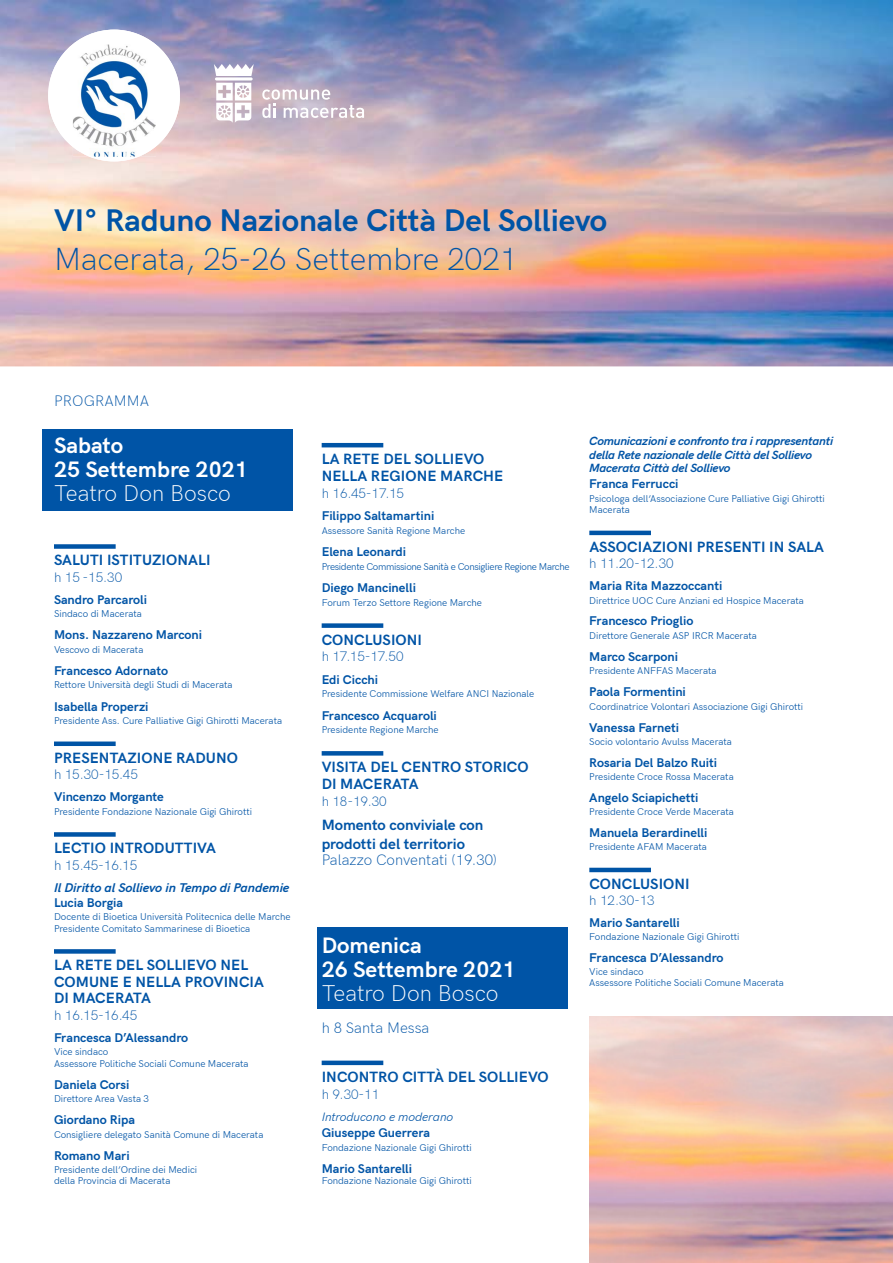
<style>
.page{position:relative;width:893px;height:1263px;background:#fff}
.page>*{position:absolute;margin:0;border:0;box-sizing:border-box;transform-origin:0 0}
.t1{font:700 31.5px "HK Grotesk";color:#0054a6}
.t2{font:300 31.5px "HK Grotesk";color:#0054a6}
.t3{font:700 22.5px/24px "HK Grotesk";color:#fff}
.t4{font:300 22.5px "HK Grotesk";color:#fff}
.t5{font:700 15px/16.5px "HK Grotesk";letter-spacing:.005em;color:#0054a6}
.t6{font:300 15px "HK Grotesk";color:#0054a6}
.t7{font:300 13.5px "HK Grotesk";color:#0054a6}
.t8{font:700 12.75px "HK Grotesk";color:#0054a6}
.t9{font:italic 700 12.75px "HK Grotesk";color:#0054a6}
.t10{font:italic 700 12px/13.5px "HK Grotesk";letter-spacing:-.015em;color:#0054a6}
.t11{font:italic 12px "HK Grotesk";color:#0054a6}
.t12{font:9.75px/11.2px "HK Grotesk";color:#0054a6}
.t13{font:9.75px "HK Grotesk";letter-spacing:-.03em;color:#0054a6}
</style>
<div class="page">
<img style="left:0;top:0;width:893px;height:366px">
<div style="left:48px;top:30px;width:132px;height:131px;background:#fff;border-radius:50%"></div>
<img style="left:73px;top:44px;width:83px;height:113px">
<hr style="left:589px;top:868px;width:62px;height:4px;background:#0054a6">
<hr style="left:589px;top:531px;width:62px;height:4px;background:#0054a6">
<div style="left:322px;top:751px;width:61px;height:5px;background:#0054a6"></div>
<div style="left:322px;top:623px;width:61px;height:5px;background:#0054a6"></div>
<hr style="left:322px;top:443px;width:61px;height:4px;background:#0054a6">
<div style="left:54px;top:949px;width:62px;height:5px;background:#0054a6"></div>
<div style="left:54px;top:832px;width:62px;height:5px;background:#0054a6"></div>
<div style="left:54px;top:741px;width:62px;height:5px;background:#0054a6"></div>
<div style="left:54px;top:544px;width:62px;height:5px;background:#0054a6"></div>
<svg style="left:262px;top:89px;width:102px;height:29px"></svg>
<svg style="left:216px;top:83px;width:35px;height:40px"></svg>
<svg style="left:214px;top:64px;width:40px;height:12px"></svg>
<svg style="left:215px;top:77px;width:38px;height:4px"></svg>
<div style="left:322px;top:1060px;width:61px;height:5px;background:#0054a6"></div>
<div style="left:43px;top:429px;width:250px;height:82px;background:#0054a6"></div>
<div style="left:317px;top:927px;width:251px;height:82px;background:#0054a6"></div>
<img style="left:589px;top:1016px;width:304px;height:247px">
<h1 class="t1" style="left:54px;top:197px;width:555px">VI° Raduno Nazionale Città Del Sollievo</h1>
<h1 class="t2" style="left:54px;top:236px;width:465px">Macerata, 25-26 Settembre 2021</h1>
<h3 class="t6" style="left:54px;top:390px;width:97px">PROGRAMMA</h3>
<h2 class="t3" style="left:54px;top:431px;width:195px">Sabato<br>25 Settembre 2021</h2>
<h2 class="t4" style="left:54px;top:476px;width:178px">Teatro Don Bosco</h2>
<h3 class="t5" style="left:54px;top:551px;width:158px">SALUTI ISTITUZIONALI</h3>
<h3 class="t7" style="left:54px;top:567px;width:70px">h 15 -15.30</h3>
<h3 class="t8" style="left:54px;top:590px;width:95px">Sandro Parcaroli</h3>
<p class="t12" style="left:54px;top:608px;width:89px">Sindaco di Macerata</p>
<h3 class="t8" style="left:54px;top:625px;width:150px">Mons. Nazzareno Marconi</h3>
<p class="t12" style="left:54px;top:643px;width:91px">Vescovo di Macerata</p>
<h3 class="t8" style="left:54px;top:661px;width:116px">Francesco Adornato</h3>
<p class="t12" style="left:54px;top:679px;width:180px">Rettore Università degli Studi di Macerata</p>
<h3 class="t8" style="left:54px;top:696px;width:96px">Isabella Properzi</h3>
<p class="t12" style="left:54px;top:714px;width:230px">Presidente Ass. Cure Palliative Gigi Ghirotti Macerata</p>
<h3 class="t5" style="left:54px;top:748px;width:185px">PRESENTAZIONE RADUNO</h3>
<h3 class="t7" style="left:54px;top:764px;width:85px">h 15.30-15.45</h3>
<h3 class="t8" style="left:54px;top:787px;width:111px">Vincenzo Morgante</h3>
<p class="t12" style="left:54px;top:805px;width:200px">Presidente Fondazione Nazionale Gigi Ghirotti</p>
<h3 class="t5" style="left:54px;top:839px;width:164px">LECTIO INTRODUTTIVA</h3>
<h3 class="t7" style="left:54px;top:855px;width:85px">h 15.45-16.15</h3>
<h3 class="t9" style="left:54px;top:878px;width:237px">Il Diritto al Sollievo in Tempo di Pandemie</h3>
<h3 class="t8" style="left:54px;top:893px;width:71px">Lucia Borgia</h3>
<p class="t12" style="left:54px;top:910px;width:238px">Docente di Bioetica Università Politecnica delle Marche<br>Presidente Comitato Sammarinese di Bioetica</p>
<h3 class="t5" style="left:54px;top:956px;width:211px">LA RETE DEL SOLLIEVO NEL<br>COMUNE E NELLA PROVINCIA<br>DI MACERATA</h3>
<h3 class="t7" style="left:54px;top:1005px;width:85px">h 16.15-16.45</h3>
<h3 class="t8" style="left:54px;top:1028px;width:136px">Francesca D’Alessandro</h3>
<p class="t12" style="left:54px;top:1045px;width:196px">Vice sindaco<br>Assessore Politiche Sociali Comune Macerata</p>
<h3 class="t8" style="left:54px;top:1075px;width:77px">Daniela Corsi</h3>
<p class="t12" style="left:54px;top:1092px;width:97px">Direttore Area Vasta 3</p>
<h3 class="t8" style="left:54px;top:1110px;width:83px">Giordano Ripa</h3>
<p class="t12" style="left:54px;top:1128px;width:211px">Consigliere delegato Sanità Comune di Macerata</p>
<h3 class="t8" style="left:54px;top:1146px;width:77px">Romano Mari</h3>
<p class="t12" style="left:54px;top:1163px;width:145px">Presidente dell’Ordine dei Medici della Provincia di Macerata</p>
<h3 class="t5" style="left:322px;top:449px;width:183px">LA RETE DEL SOLLIEVO<br>NELLA REGIONE MARCHE</h3>
<h3 class="t7" style="left:322px;top:483px;width:84px">h 16.45-17.15</h3>
<h3 class="t8" style="left:322px;top:506px;width:114px">Filippo Saltamartini</h3>
<p class="t12" style="left:322px;top:524px;width:145px">Assessore Sanità Regione Marche</p>
<h3 class="t8" style="left:322px;top:542px;width:86px">Elena Leonardi</h3>
<p class="t13" style="left:322px;top:559px;width:250px">Presidente Commissione Sanità e Consigliere Regione Marche</p>
<h3 class="t8" style="left:322px;top:578px;width:96px">Diego Mancinelli</h3>
<p class="t12" style="left:322px;top:596px;width:162px">Forum Terzo Settore Regione Marche</p>
<h3 class="t5" style="left:322px;top:630px;width:102px">CONCLUSIONI</h3>
<h3 class="t7" style="left:322px;top:646px;width:83px">h 17.15-17.50</h3>
<h3 class="t8" style="left:322px;top:670px;width:58px">Edi Cicchi</h3>
<p class="t12" style="left:322px;top:687px;width:214px">Presidente Commissione Welfare ANCI Nazionale</p>
<h3 class="t8" style="left:322px;top:706px;width:117px">Francesco Acquaroli</h3>
<p class="t12" style="left:322px;top:723px;width:118px">Presidente Regione Marche</p>
<h3 class="t5" style="left:322px;top:758px;width:208px">VISITA DEL CENTRO STORICO<br>DI MACERATA</h3>
<h3 class="t7" style="left:322px;top:791px;width:67px">h 18-19.30</h3>
<h3 class="t5" style="left:322px;top:815px;width:163px;line-height:18.1px">Momento conviviale con prodotti del territorio</h3>
<h3 class="t6" style="left:322px;top:848px;width:177px">Palazzo Conventati (19.30)</h3>
<h2 class="t3" style="left:322px;top:931px;width:195px">Domenica<br>26 Settembre 2021</h2>
<h2 class="t4" style="left:322px;top:976px;width:178px">Teatro Don Bosco</h2>
<h3 class="t6" style="left:322px;top:1017px;width:109px">h 8 Santa Messa</h3>
<h3 class="t5" style="left:322px;top:1067px;width:229px">INCONTRO CITTÀ DEL SOLLIEVO</h3>
<h3 class="t7" style="left:322px;top:1084px;width:59px">h 9.30-11</h3>
<p class="t11" style="left:322px;top:1108px;width:133px">Introducono e moderano</p>
<h3 class="t8" style="left:322px;top:1123px;width:110px">Giuseppe Guerrera</h3>
<p class="t12" style="left:322px;top:1141px;width:152px">Fondazione Nazionale Gigi Ghirotti</p>
<h3 class="t8" style="left:322px;top:1159px;width:92px">Mario Santarelli</h3>
<p class="t12" style="left:322px;top:1174px;width:152px">Fondazione Nazionale Gigi Ghirotti</p>
<p class="t10" style="left:589px;top:434px;width:245px">Comunicazioni e confronto tra i rappresentanti della Rete nazionale delle Città del Sollievo<br>Macerata Città del Sollievo</p>
<h3 class="t8" style="left:589px;top:474px;width:91px">Franca Ferrucci</h3>
<p class="t12" style="left:589px;top:492px;width:237px">Psicologa dell’Associazione Cure Palliative Gigi Ghirotti<br>Macerata</p>
<h3 class="t5" style="left:589px;top:537px;width:236px">ASSOCIAZIONI PRESENTI IN SALA</h3>
<h3 class="t7" style="left:589px;top:553px;width:86px">h 11.20-12.30</h3>
<h3 class="t8" style="left:589px;top:576px;width:135px">Maria Rita Mazzoccanti</h3>
<p class="t12" style="left:589px;top:594px;width:216px">Direttrice UOC Cure Anziani ed Hospice Macerata</p>
<h3 class="t8" style="left:589px;top:611px;width:106px">Francesco Prioglio</h3>
<p class="t12" style="left:589px;top:629px;width:169px">Direttore Generale ASP IRCR Macerata</p>
<h3 class="t8" style="left:589px;top:647px;width:90px">Marco Scarponi</h3>
<p class="t12" style="left:589px;top:664px;width:129px">Presidente ANFFAS Macerata</p>
<h3 class="t8" style="left:589px;top:682px;width:98px">Paola Formentini</h3>
<p class="t12" style="left:589px;top:700px;width:215px">Coordinatrice Volontari Associazione Gigi Ghirotti</p>
<h3 class="t8" style="left:589px;top:718px;width:91px">Vanessa Farneti</h3>
<p class="t12" style="left:589px;top:736px;width:144px">Socio volontario Avulss Macerata</p>
<h3 class="t8" style="left:589px;top:753px;width:129px">Rosaria Del Balzo Ruiti</h3>
<p class="t12" style="left:589px;top:771px;width:146px">Presidente Croce Rossa Macerata</p>
<h3 class="t8" style="left:589px;top:788px;width:111px">Angelo Sciapichetti</h3>
<p class="t12" style="left:589px;top:805px;width:146px">Presidente Croce Verde Macerata</p>
<h3 class="t8" style="left:589px;top:823px;width:120px">Manuela Berardinelli</h3>
<p class="t12" style="left:589px;top:840px;width:119px">Presidente AFAM Macerata</p>
<h3 class="t5" style="left:589px;top:874px;width:102px">CONCLUSIONI</h3>
<h3 class="t7" style="left:589px;top:890px;width:67px">h 12.30-13</h3>
<h3 class="t8" style="left:589px;top:913px;width:92px">Mario Santarelli</h3>
<p class="t12" style="left:589px;top:930px;width:152px">Fondazione Nazionale Gigi Ghirotti</p>
<h3 class="t8" style="left:589px;top:948px;width:136px">Francesca D’Alessandro</h3>
<p class="t12" style="left:589px;top:965px;width:196px">Vice sindaco<br>Assessore Politiche Sociali Comune Macerata</p>
</div>
